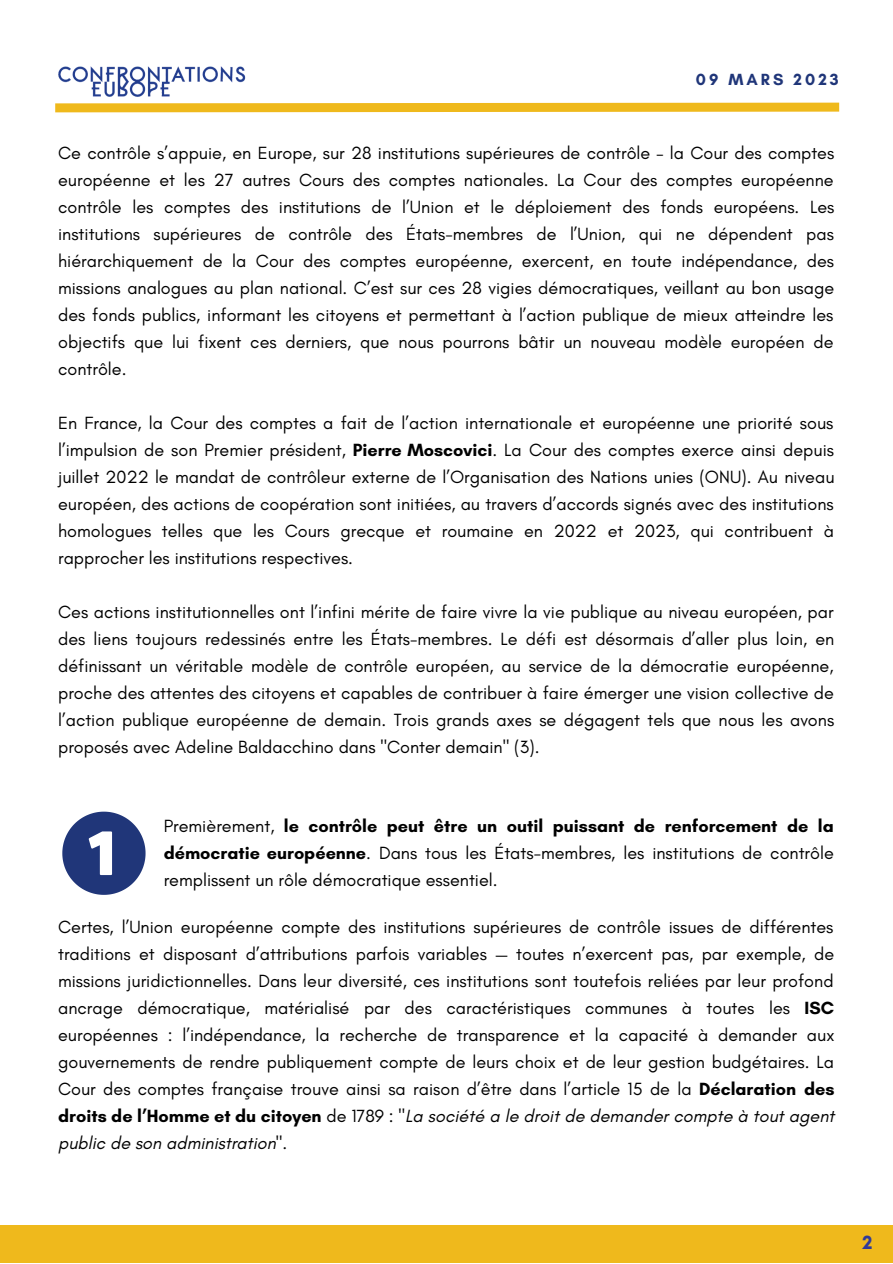
<style>
.page{position:relative;width:893px;height:1264px;background:#fff}
.page>*{position:absolute;margin:0;border:0;box-sizing:border-box;transform-origin:0 0}
.t1{font:700 19.5px "Glacial Indifference";color:#303a99}
.t2{font:18px/27px "Glacial Indifference";color:#000;text-align:justify}
.t3{font:700 16.5px "Glacial Indifference";letter-spacing:.185em;color:#203679}
.s1{font-weight:700}
.s2{font-style:italic}
</style>
<div class="page">
<svg style="left:260px;top:102px;width:580px;height:11px;background:#f1c545"></svg>
<div style="left:0;top:1225px;width:892px;height:37px;background:#efb91c"></div>
<img style="left:55px;top:66px;width:205px;height:47px">
<svg style="left:62px;top:811px;width:83px;height:83px"></svg>
<p class="t3" style="left:695px;top:70px;width:144px">09 MARS 2023</p>
<p class="t2" style="left:58px;top:139px;width:777px">Ce contrôle s’appuie, en Europe, sur 28 institutions supérieures de contrôle – la Cour des comptes européenne et les 27 autres Cours des comptes nationales. La Cour des comptes européenne contrôle les comptes des institutions de l’Union et le déploiement des fonds européens. Les institutions supérieures de contrôle des États-membres de l’Union, qui ne dépendent pas hiérarchiquement de la Cour des comptes européenne, exercent, en toute indépendance, des missions analogues au plan national. C’est sur ces 28 vigies démocratiques, veillant au bon usage des fonds publics, informant les citoyens et permettant à l’action publique de mieux atteindre les objectifs que lui fixent ces derniers, que nous pourrons bâtir un nouveau modèle européen de contrôle.</p>
<p class="t2" style="left:58px;top:409px;width:777px">En France, la Cour des comptes a fait de l’action internationale et européenne une priorité sous l’impulsion de son Premier président, <span class="s1">Pierre Moscovici</span>. La Cour des comptes exerce ainsi depuis juillet 2022 le mandat de contrôleur externe de l’Organisation des Nations unies (ONU). Au niveau européen, des actions de coopération sont initiées, au travers d’accords signés avec des institutions homologues telles que les Cours grecque et roumaine en 2022 et 2023, qui contribuent à rapprocher les institutions respectives.</p>
<p class="t2" style="left:58px;top:598px;width:777px">Ces actions institutionnelles ont l’infini mérite de faire vivre la vie publique au niveau européen, par des liens toujours redessinés entre les États-membres. Le défi est désormais d’aller plus loin, en définissant un véritable modèle de contrôle européen, au service de la démocratie européenne, proche des attentes des citoyens et capables de contribuer à faire émerger une vision collective de l’action publique européenne de demain. Trois grands axes se dégagent tels que nous les avons proposés avec Adeline Baldacchino dans "Conter demain" (3).</p>
<p class="t2" style="left:164px;top:812px;width:671px">Premièrement, <span class="s1">le contrôle peut être un outil puissant de renforcement de la démocratie européenne</span>. Dans tous les États-membres, les institutions de contrôle remplissent un rôle démocratique essentiel.</p>
<p class="t2" style="left:58px;top:913px;width:777px">Certes, l’Union européenne compte des institutions supérieures de contrôle issues de différentes traditions et disposant d’attributions parfois variables — toutes n’exercent pas, par exemple, de missions juridictionnelles. Dans leur diversité, ces institutions sont toutefois reliées par leur profond ancrage démocratique, matérialisé par des caractéristiques communes à toutes les <span class="s1">ISC </span>européennes : l’indépendance, la recherche de transparence et la capacité à demander aux gouvernements de rendre publiquement compte de leurs choix et de leur gestion budgétaires. La Cour des comptes française trouve ainsi sa raison d’être dans l’article 15 de la <span class="s1">Déclaration des droits de l’Homme et du citoyen</span> de 1789 : "<span class="s2">La société a le droit de demander compte à tout agent public de son administration".</span></p>
<p class="t1" style="left:862px;top:1230px;width:12px">2</p>
</div>
